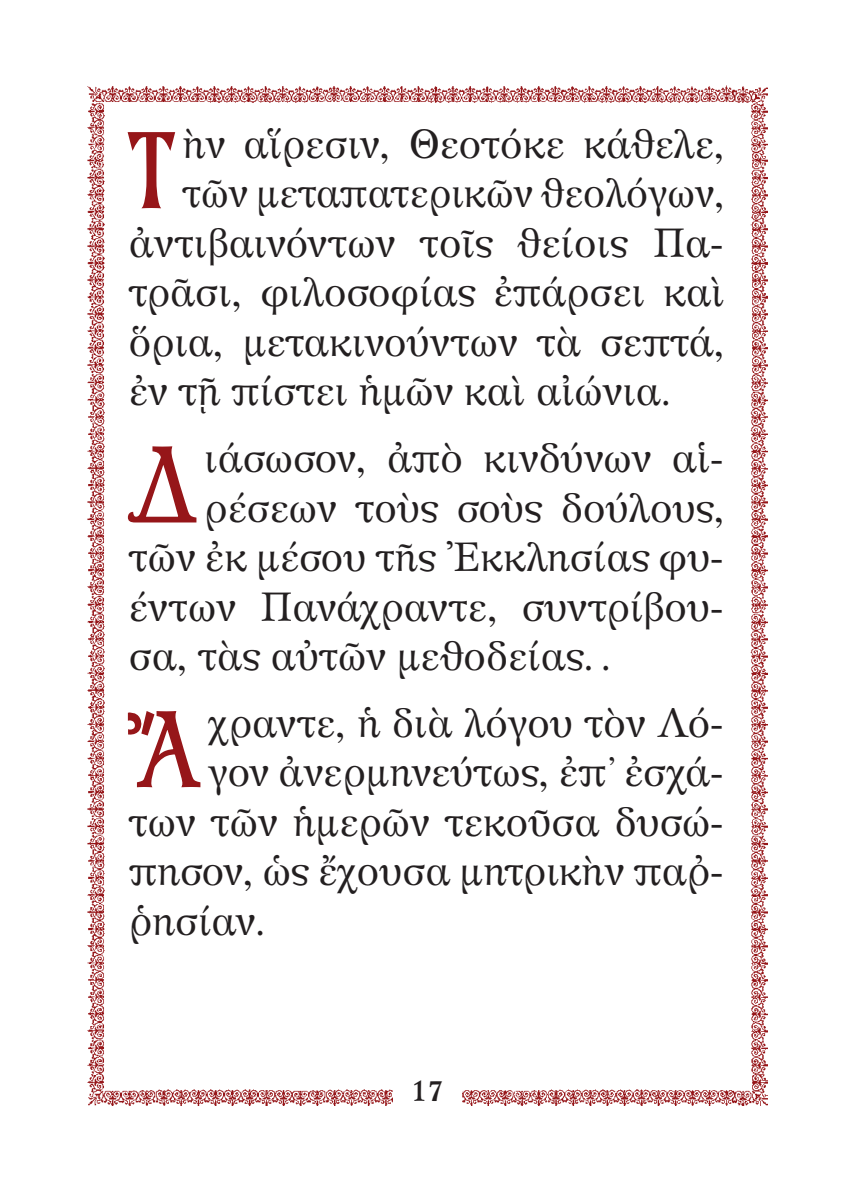
<style>
.page{position:relative;width:853px;height:1187px;background:#fff}
.page>*{position:absolute;margin:0;border:0;box-sizing:border-box;transform-origin:0 0}
.t1{font:117px "Genesis";color:#961619;scale:.85 1}
.t2{font:39px "Apollonia";letter-spacing:-.005em;color:#231f20;scale:.95 1}
.t3{font:39px "Apollonia";letter-spacing:-.005em;color:#231f20;scale:.93 1}
.t4{font:700 27px "Apollonia";color:#231f20;scale:.95 1}
</style>
<div class="page">
<img style="left:87px;top:85px;width:679px;height:1020px">
<div style="left:393px;top:1073px;width:68px;height:35px;background:#fff"></div>
<svg style="left:126px;top:131px;width:50px;height:80px"></svg>
<svg style="left:127px;top:445px;width:70px;height:78px"></svg>
<svg style="left:127px;top:709px;width:74px;height:84px"></svg>
<h1 class="t1" style="left:125px;top:112px;width:63px">Τ</h1>
<p class="t2" style="left:182px;top:118px;width:572px">ὴν αἵρεσιν, Θεοτόκε κάθελε,</p>
<p class="t3" style="left:182px;top:168px;width:584px">τῶν μεταπατερικῶν θεολόγων,</p>
<p class="t2" style="left:129px;top:217px;width:628px">ἀντιβαινόντων τοῖς θείοις Πα-</p>
<p class="t2" style="left:129px;top:267px;width:628px">τρᾶσι, φιλοσοφίας ἐπάρσει καὶ</p>
<p class="t2" style="left:129px;top:316px;width:628px">ὅρια, μετακινούντων τὰ σεπτά,</p>
<p class="t2" style="left:129px;top:366px;width:568px">ἐν τῇ πίστει ἡμῶν καὶ αἰώνια.</p>
<h1 class="t1" style="left:127px;top:426px;width:86px">Δ</h1>
<p class="t2" style="left:204px;top:432px;width:549px">ιάσωσον, ἀπὸ κινδύνων αἱ-</p>
<p class="t2" style="left:204px;top:482px;width:549px">ρέσεων τοὺς σοὺς δούλους,</p>
<p class="t2" style="left:129px;top:531px;width:628px">τῶν ἐκ μέσου τῆς Ἐκκλησίας φυ-</p>
<p class="t2" style="left:129px;top:581px;width:628px">έντων Πανάχραντε, συντρίβου-</p>
<p class="t2" style="left:129px;top:630px;width:505px">σα, τὰς αὐτῶν μεθοδείας. .</p>
<h1 class="t1" style="left:134px;top:690px;width:83px">Ἄ</h1>
<p class="t2" style="left:208px;top:697px;width:544px">χραντε, ἡ διὰ λόγου τὸν Λό-</p>
<p class="t2" style="left:208px;top:746px;width:544px">γον ἀνερμηνεύτως, ἐπ’ ἐσχά-</p>
<p class="t2" style="left:129px;top:796px;width:628px">των τῶν ἡμερῶν τεκοῦσα δυσώ-</p>
<p class="t2" style="left:129px;top:845px;width:628px">πησον, ὡς ἔχουσα μητρικὴν παῤ-</p>
<p class="t2" style="left:129px;top:895px;width:141px">ῥησίαν.</p>
<p class="t4" style="left:411px;top:1073px;width:36px">17</p>
</div>
